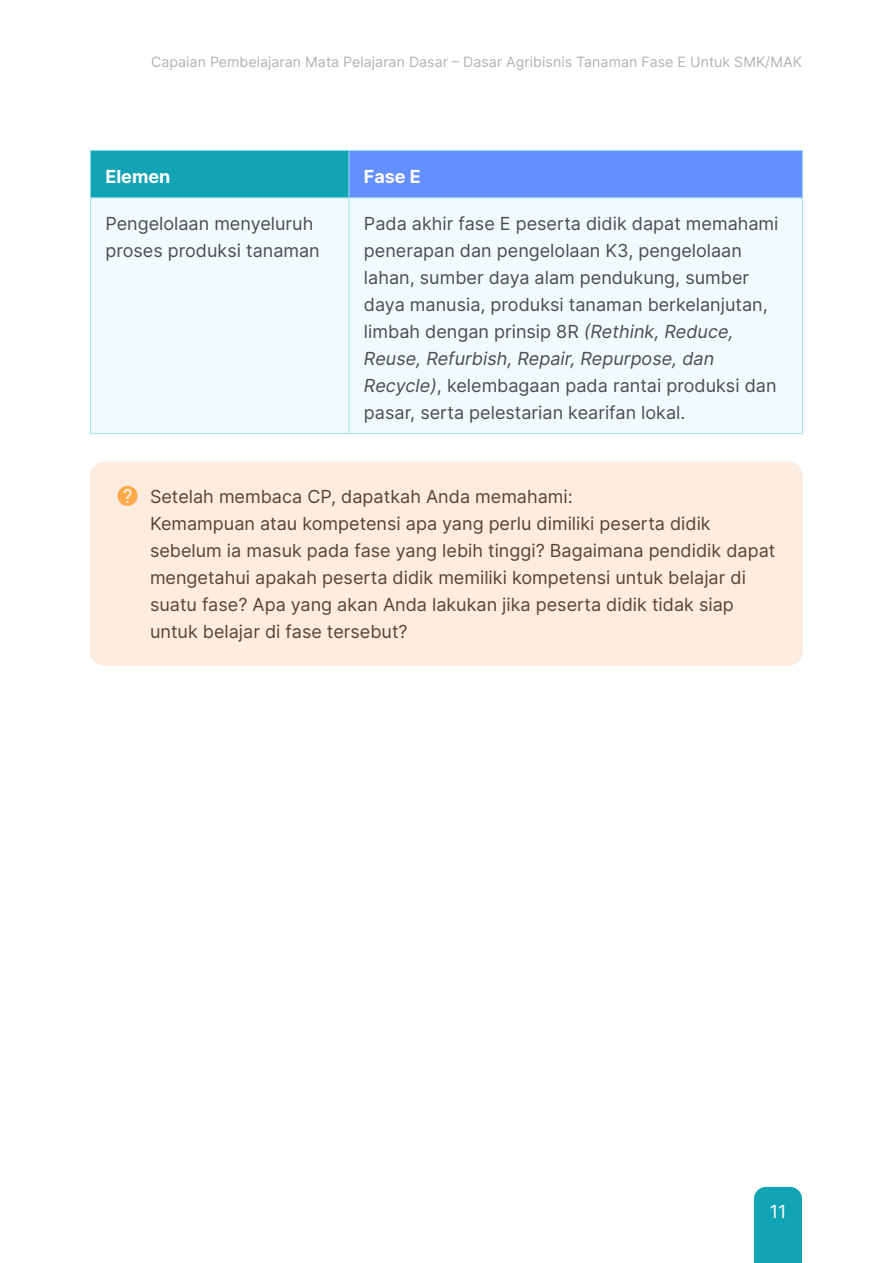
<style>
.page{position:relative;width:893px;height:1263px;background:#fff}
.page>*{position:absolute;margin:0;border:0;box-sizing:border-box;transform-origin:0 0}
.t1{font:18px/26.8px "Inter";color:#4d4d4d}
.Orange{font:18px/26.8px "Inter";color:#5a4331}
.Judul{font:700 18px "Inter";color:#fff}
.t2{font:18px "Inter";color:#fff}
.t3{font:14.25px "Inter";color:#b3b3b3}
.s1{font-style:italic}
</style>
<div class="page">
<div style="left:754px;top:1187px;width:48px;height:76px;background:#12a3b4"></div>
<div style="left:90px;top:461px;width:713px;height:205px;background:#feecde;border-radius:15px"></div>
<div style="left:90px;top:150px;width:259px;height:48px;background:#12a3b4"></div>
<div style="left:349px;top:150px;width:454px;height:48px;background:#648fff"></div>
<div style="left:91px;top:198px;width:711px;height:235px;background:#f1fafd"></div>
<hr style="left:349px;top:198px;width:1px;height:235px;background:#a0e3f0">
<hr style="left:349px;top:150px;width:454px;height:1px;background:#a0e3f0">
<hr style="left:802px;top:151px;width:1px;height:46px;background:#a0e3f0">
<hr style="left:349px;top:197px;width:454px;height:1px;background:#a0e3f0">
<hr style="left:90px;top:198px;width:1px;height:235px;background:#a0e3f0">
<hr style="left:802px;top:198px;width:1px;height:235px;background:#a0e3f0">
<hr style="left:90px;top:433px;width:259px;height:1px;background:#a0e3f0">
<hr style="left:349px;top:433px;width:454px;height:1px;background:#a0e3f0">
<hr style="left:90px;top:150px;width:259px;height:1px;background:#a0e3f0">
<hr style="left:90px;top:151px;width:1px;height:46px;background:#a0e3f0">
<hr style="left:349px;top:151px;width:1px;height:46px;background:#a0e3f0">
<hr style="left:90px;top:197px;width:259px;height:1px;background:#a0e3f0">
<svg style="left:117px;top:486px;width:21px;height:20px"></svg>
<p class="t3" style="left:151px;top:51px;width:652px">Capaian Pembelajaran Mata Pelajaran Dasar – Dasar Agribisnis Tanaman Fase E Untuk SMK/MAK</p>
<p class="Judul" style="left:105px;top:163px;width:67px">Elemen</p>
<p class="Judul" style="left:364px;top:163px;width:58px">Fase E</p>
<p class="t1" style="left:105px;top:210px;width:216px">Pengelolaan menyeluruh proses produksi tanaman</p>
<p class="t1" style="left:364px;top:210px;width:416px">Pada akhir fase E peserta didik dapat memahami penerapan dan pengelolaan K3, pengelolaan lahan, sumber daya alam pendukung, sumber daya manusia, produksi tanaman berkelanjutan, limbah dengan prinsip 8R <span class="s1">(Rethink, Reduce, Reuse, Refurbish, Repair, Repurpose, dan Recycle)</span>, kelembagaan pada rantai produksi dan pasar, serta pelestarian kearifan lokal.</p>
<p class="Orange" style="left:150px;top:483px;width:627px">Setelah membaca CP, dapatkah Anda memahami:<br>Kemampuan atau kompetensi apa yang perlu dimiliki peserta didik sebelum ia masuk pada fase yang lebih tinggi? Bagaimana pendidik dapat mengetahui apakah peserta didik memiliki kompetensi untuk belajar di suatu fase? Apa yang akan Anda lakukan jika peserta didik tidak siap untuk belajar di fase tersebut?</p>
<p class="t2" style="left:770px;top:1198px;width:18px">11</p>
</div>
